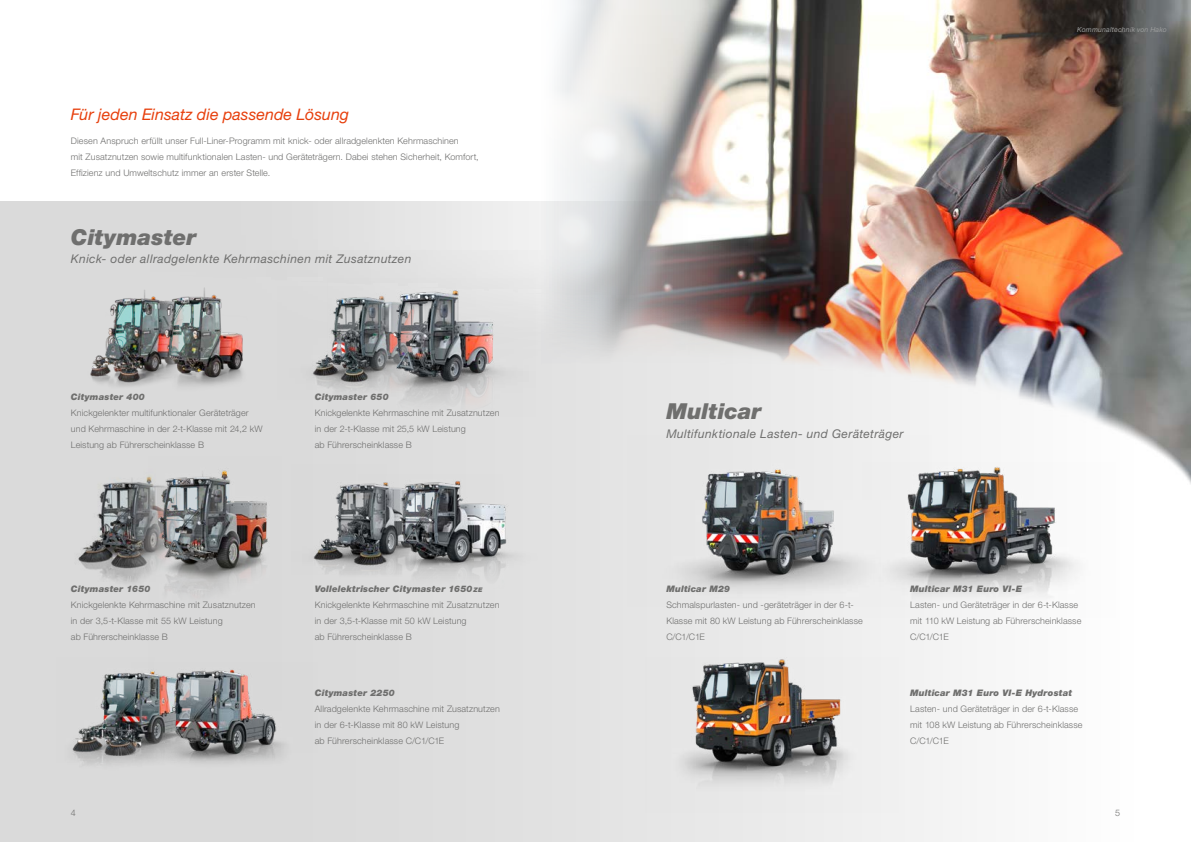
<style>
.page{position:relative;width:1191px;height:842px;background:#fff}
.page>*{position:absolute;margin:0;border:0;box-sizing:border-box;transform-origin:0 0}
.t1{font:italic 900 22px "Helvetica Neue LT Std";color:#6f6f6e}
.t2{font:italic 16px "Helvetica Neue LT Std";color:#e73f0c}
.t3{font:italic 12px "Helvetica Neue LT Std";letter-spacing:.03em;color:#6f6f6e}
.t4{font:300 9px/16px "Helvetica Neue LT Std";letter-spacing:.01em;color:#6f6f6e}
.t5{font:italic 900 9px "Helvetica Neue LT Std";letter-spacing:.015em;color:#6f6f6e}
.t6{font:italic 7px "Helvetica Neue LT Std";letter-spacing:.02em;color:#9c9d9d}
.s1{font-weight:900;font-style:italic}
.s2{font-weight:900;font-style:italic;font-size:6.3px}
</style>
<div class="page">
<img style="left:557px;top:0;width:634px;height:201px">
<div style="left:0;top:201px;width:1191px;height:641px;background:linear-gradient(to right,#d2d2d2,#fcfcfc)"></div>
<img style="left:0;top:201px;width:1191px;height:298px">
<div style="left:277px;top:287px;width:50px;height:112px;background:#d9d9d9"></div>
<img style="left:63px;top:467px;width:86px;height:191px">
<img style="left:57px;top:658px;width:154px;height:115px">
<img style="left:131px;top:663px;width:186px;height:108px">
<img style="left:327px;top:279px;width:208px;height:138px">
<img style="left:149px;top:457px;width:133px;height:253px">
<img style="left:292px;top:464px;width:191px;height:122px">
<img style="left:359px;top:475px;width:190px;height:121px">
<img style="left:78px;top:289px;width:64px;height:104px">
<img style="left:142px;top:285px;width:120px;height:125px">
<img style="left:645px;top:657px;width:254px;height:155px">
<img style="left:862px;top:462px;width:253px;height:156px">
<img style="left:628px;top:436px;width:303px;height:171px">
<h2 class="t2" style="left:71px;top:105px;width:280px">Für jeden Einsatz die passende Lösung</h2>
<p class="t4" style="left:71px;top:133px;width:409px">Diesen Anspruch erfüllt unser Full-Liner-Programm mit knick- oder allradgelenkten Kehrmaschinen<br>mit Zusatznutzen sowie multifunktionalen Lasten- und Geräteträgern. Dabei stehen Sicherheit, Komfort,<br>Effizienz und Umweltschutz immer an erster Stelle.</p>
<h1 class="t1" style="left:71px;top:223px;width:127px">Citymaster</h1>
<h3 class="t3" style="left:71px;top:252px;width:342px">Knick- oder allradgelenkte Kehrmaschinen mit Zusatznutzen</h3>
<p class="t5" style="left:71px;top:391px;width:75px">Citymaster 400</p>
<p class="t4" style="left:71px;top:405px;width:193px">Knickgelenkter multifunktionaler Geräteträger und Kehrmaschine in der 2-t-Klasse mit 24,2 kW<br>Leistung ab Führerscheinklasse B</p>
<p class="t5" style="left:315px;top:391px;width:75px">Citymaster 650</p>
<p class="t4" style="left:315px;top:405px;width:186px">Knickgelenkte Kehrmaschine mit Zusatznutzen in der 2-t-Klasse mit 25,5 kW Leistung<br>ab Führerscheinklasse B</p>
<p class="t5" style="left:71px;top:583px;width:81px">Citymaster 1650</p>
<p class="t4" style="left:71px;top:597px;width:186px">Knickgelenkte Kehrmaschine mit Zusatznutzen in der 3,5-t-Klasse mit 55 kW Leistung<br>ab Führerscheinklasse B</p>
<p class="t4" style="left:315px;top:581px;width:186px"><span class="s1">Vollelektrischer Citymaster 1650</span> <span class="s2">ZE </span>Knickgelenkte Kehrmaschine mit Zusatznutzen in der 3,5-t-Klasse mit 50 kW Leistung<br>ab Führerscheinklasse B</p>
<p class="t5" style="left:315px;top:687px;width:82px">Citymaster 2250</p>
<p class="t4" style="left:315px;top:701px;width:187px">Allradgelenkte Kehrmaschine mit Zusatznutzen in der 6-t-Klasse mit 80 kW Leistung<br>ab Führerscheinklasse C/C1/C1E</p>
<h1 class="t1" style="left:666px;top:397px;width:96px">Multicar</h1>
<h3 class="t3" style="left:666px;top:426px;width:239px">Multifunktionale Lasten- und Geräteträger</h3>
<p class="t6" style="left:1077px;top:25px;width:91px">Kommunaltechnik von Hako</p>
<p class="t5" style="left:666px;top:583px;width:65px">Multicar M29</p>
<p class="t4" style="left:666px;top:597px;width:198px">Schmalspurlasten- und -geräteträger in der 6-t-<br>Klasse mit 80 kW Leistung ab Führerscheinklasse<br>C/C1/C1E</p>
<p class="t5" style="left:910px;top:583px;width:113px">Multicar M31 Euro VI-E</p>
<p class="t4" style="left:910px;top:597px;width:173px">Lasten- und Geräteträger in der 6-t-Klasse mit 110 kW Leistung ab Führerscheinklasse<br>C/C1/C1E</p>
<p class="t5" style="left:910px;top:687px;width:163px">Multicar M31 Euro VI-E Hydrostat</p>
<p class="t4" style="left:910px;top:701px;width:174px">Lasten- und Geräteträger in der 6-t-Klasse mit 108 kW Leistung ab Führerscheinklasse<br>C/C1/C1E</p>
<p class="t4" style="left:71px;top:805px;width:7px">4</p>
<p class="t4" style="left:1115px;top:805px;width:7px">5</p>
</div>
